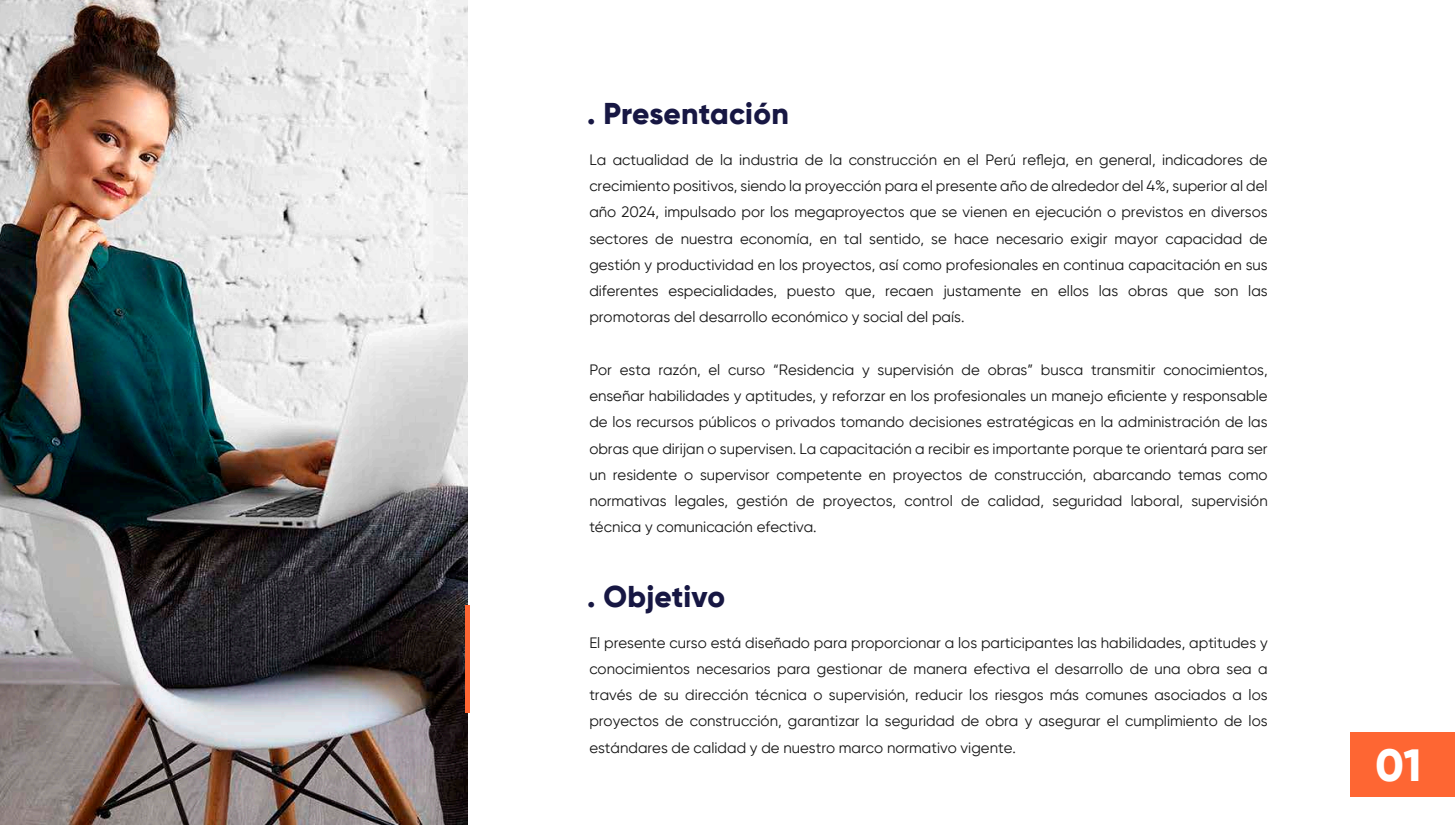
<style>
.page{position:relative;width:1455px;height:825px;background:#fff}
.page>*{position:absolute;margin:0;border:0;box-sizing:border-box;transform-origin:0 0}
.t1{font:800 45px "Gilroy";color:#fff}
.t2{font:800 30px "Gilroy";letter-spacing:.005em;color:#171743}
.t3{font:15px/26.2px "Gilroy";color:#151515;text-align:justify}
</style>
<div class="page">
<div style="left:1350px;top:732px;width:105px;height:65px;background:#fe6633"></div>
<img style="left:0;top:0;width:468px;height:825px">
<div style="left:465px;top:605px;width:5px;height:107px;background:#fe6633"></div>
<h2 class="t2" style="left:587px;top:94px;width:203px">. Presentación</h2>
<p class="t3" style="left:589px;top:146px;width:680px">La actualidad de la industria de la construcción en el Perú refleja, en general, indicadores de crecimiento positivos, siendo la proyección para el presente año de alrededor del 4%, superior al del año 2024, impulsado por los megaproyectos que se vienen en ejecución o previstos en diversos sectores de nuestra economía, en tal sentido, se hace necesario exigir mayor capacidad de gestión y productividad en los proyectos, así como profesionales en continua capacitación en sus diferentes especialidades, puesto que, recaen justamente en ellos las obras que son las promotoras del desarrollo económico y social del país.</p>
<p class="t3" style="left:589px;top:356px;width:680px">Por esta razón, el curso “Residencia y supervisión de obras” busca transmitir conocimientos, enseñar habilidades y aptitudes, y reforzar en los profesionales un manejo eficiente y responsable de los recursos públicos o privados tomando decisiones estratégicas en la administración de las obras que dirijan o supervisen. La capacitación a recibir es importante porque te orientará para ser un residente o supervisor competente en proyectos de construcción, abarcando temas como normativas legales, gestión de proyectos, control de calidad, seguridad laboral, supervisión técnica y comunicación efectiva.</p>
<h2 class="t2" style="left:587px;top:577px;width:140px">. Objetivo</h2>
<p class="t3" style="left:589px;top:629px;width:680px">El presente curso está diseñado para proporcionar a los participantes las habilidades, aptitudes y conocimientos necesarios para gestionar de manera efectiva el desarrollo de una obra sea a través de su dirección técnica o supervisión, reducir los riesgos más comunes asociados a los proyectos de construcción, garantizar la seguridad de obra y asegurar el cumplimiento de los estándares de calidad y de nuestro marco normativo vigente.</p>
<h1 class="t1" style="left:1376px;top:737px;width:48px">01</h1>
</div>
